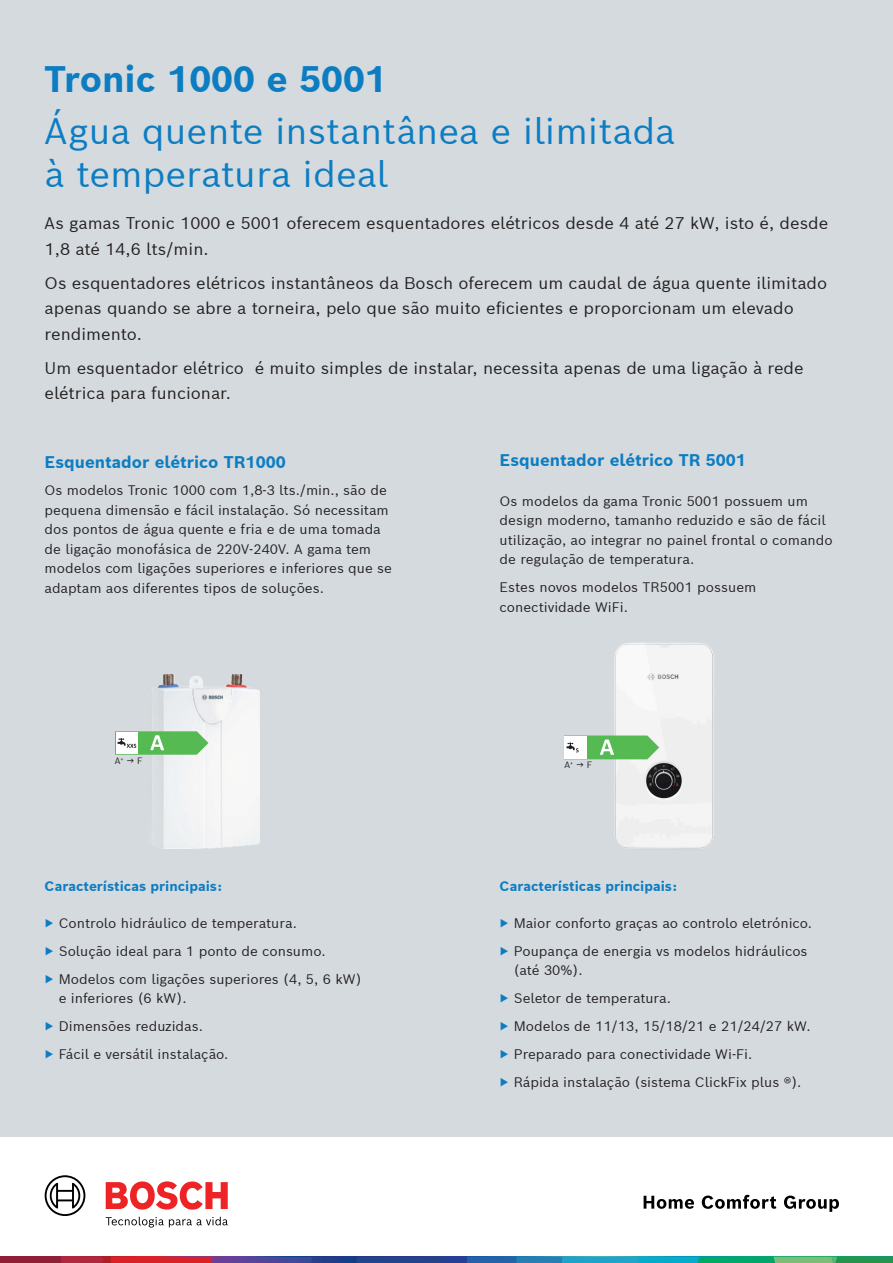
<style>
.page{position:relative;width:893px;height:1263px;background:#d4dade}
.page>*{position:absolute;margin:0;border:0;box-sizing:border-box;transform-origin:0 0}
.t1{font:36px/43.2px "Bosch Sans";color:#0d7dc2}
.t2{font:700 36px "Bosch Sans";color:#0d7dc2}
.t3{font:16.5px/25.5px "Bosch Sans";color:#231f20}
.t4{font:700 16.5px "Bosch Sans";color:#0d7dc2}
.t5{font:13.5px/19.5px "Bosch Sans";color:#231f20}
.t6{font:700 13.5px "Bosch Sans";color:#0d7dc2}
.Texto{font:9px "Bosch Sans";color:#231f20}
.s1{color:#0d7dc2}
</style>
<div class="page">
<div style="left:0;top:1138px;width:893px;height:125px;background:#fff"></div>
<div style="left:0;top:1257px;width:60px;height:6px;background:#8f1f35"></div>
<svg style="left:60px;top:1257px;width:833px;height:6px;background:#486a81"></svg>
<svg style="left:106px;top:1181px;width:122px;height:28px"></svg>
<svg style="left:106px;top:1217px;width:122px;height:10px"></svg>
<svg style="left:45px;top:1175px;width:40px;height:41px"></svg>
<svg style="left:644px;top:1196px;width:50px;height:13px"></svg>
<svg style="left:702px;top:1195px;width:74px;height:14px"></svg>
<svg style="left:784px;top:1195px;width:55px;height:17px"></svg>
<img style="left:152px;top:674px;width:107px;height:174px">
<img style="left:614px;top:642px;width:100px;height:207px">
<svg style="left:115px;top:731px;width:93px;height:32px;background:#9ed29f"></svg>
<svg style="left:564px;top:735px;width:95px;height:32px;background:#9fd29f"></svg>
<p class="t2" style="left:45px;top:55px;width:344px">Tronic 1000 e 5001</p>
<p class="t1" style="left:45px;top:108px;width:632px">Água quente instantânea e ilimitada à temperatura ideal</p>
<p class="t3" style="left:45px;top:210px;width:785px">As gamas Tronic 1000 e 5001 oferecem esquentadores elétricos desde 4 até 27 kW, isto é, desde<br>1,8 até 14,6 lts/min.</p>
<p class="t3" style="left:45px;top:270px;width:784px">Os esquentadores elétricos instantâneos da Bosch oferecem um caudal de água quente ilimitado apenas quando se abre a torneira, pelo que são muito eficientes e proporcionam um elevado rendimento.</p>
<p class="t3" style="left:45px;top:355px;width:761px">Um esquentador elétrico é muito simples de instalar, necessita apenas de uma ligação à rede elétrica para funcionar.</p>
<p class="t4" style="left:45px;top:451px;width:243px">Esquentador elétrico TR1000</p>
<p class="t5" style="left:45px;top:480px;width:349px">Os modelos Tronic 1000 com 1,8-3 lts./min., são de pequena dimensão e fácil instalação. Só necessitam dos pontos de água quente e fria e de uma tomada de ligação monofásica de 220V-240V. A gama tem modelos com ligações superiores e inferiores que se adaptam aos diferentes tipos de soluções.</p>
<p class="Texto" style="left:115px;top:755px;width:10px">A<sup>+</sup></p>
<p class="Texto" style="left:137px;top:755px;width:7px">F</p>
<p class="t6" style="left:45px;top:877px;width:179px">Características principais:</p>
<p class="t5" style="left:45px;top:912px;width:254px"><span class="s1">▶</span> Controlo hidráulico de temperatura.</p>
<p class="t5" style="left:45px;top:940px;width:283px"><span class="s1">▶</span> Solução ideal para 1 ponto de consumo.</p>
<p class="t5" style="left:59px;top:968px;width:304px;text-indent:-14px"><span class="s1">▶</span> Modelos com ligações superiores (4, 5, 6 kW) e inferiores (6 kW).</p>
<p class="t5" style="left:45px;top:1016px;width:160px"><span class="s1">▶</span> Dimensões reduzidas.</p>
<p class="t5" style="left:45px;top:1044px;width:185px"><span class="s1">▶</span> Fácil e versátil instalação.</p>
<p class="t4" style="left:500px;top:449px;width:248px">Esquentador elétrico TR 5001</p>
<p class="t5" style="left:500px;top:490px;width:335px">Os modelos da gama Tronic 5001 possuem um design moderno, tamanho reduzido e são de fácil utilização, ao integrar no painel frontal o comando de regulação de temperatura.</p>
<p class="t5" style="left:500px;top:577px;width:258px">Estes novos modelos TR5001 possuem conectividade WiFi.</p>
<p class="Texto" style="left:564px;top:759px;width:10px">A<sup>+</sup></p>
<p class="Texto" style="left:587px;top:759px;width:7px">F</p>
<p class="t6" style="left:500px;top:877px;width:179px">Características principais:</p>
<p class="t5" style="left:500px;top:912px;width:314px"><span class="s1">▶</span> Maior conforto graças ao controlo eletrónico.</p>
<p class="t5" style="left:514px;top:940px;width:295px;text-indent:-14px"><span class="s1">▶</span> Poupança de energia vs modelos hidráulicos (até 30%).</p>
<p class="t5" style="left:500px;top:988px;width:173px"><span class="s1">▶</span> Seletor de temperatura.</p>
<p class="t5" style="left:500px;top:1016px;width:313px"><span class="s1">▶</span> Modelos de 11/13, 15/18/21 e 21/24/27 kW.</p>
<p class="t5" style="left:500px;top:1044px;width:254px"><span class="s1">▶</span> Preparado para conectividade Wi-Fi.</p>
<p class="t5" style="left:500px;top:1072px;width:303px"><span class="s1">▶</span> Rápida instalação (sistema ClickFix plus ®).</p>
</div>
